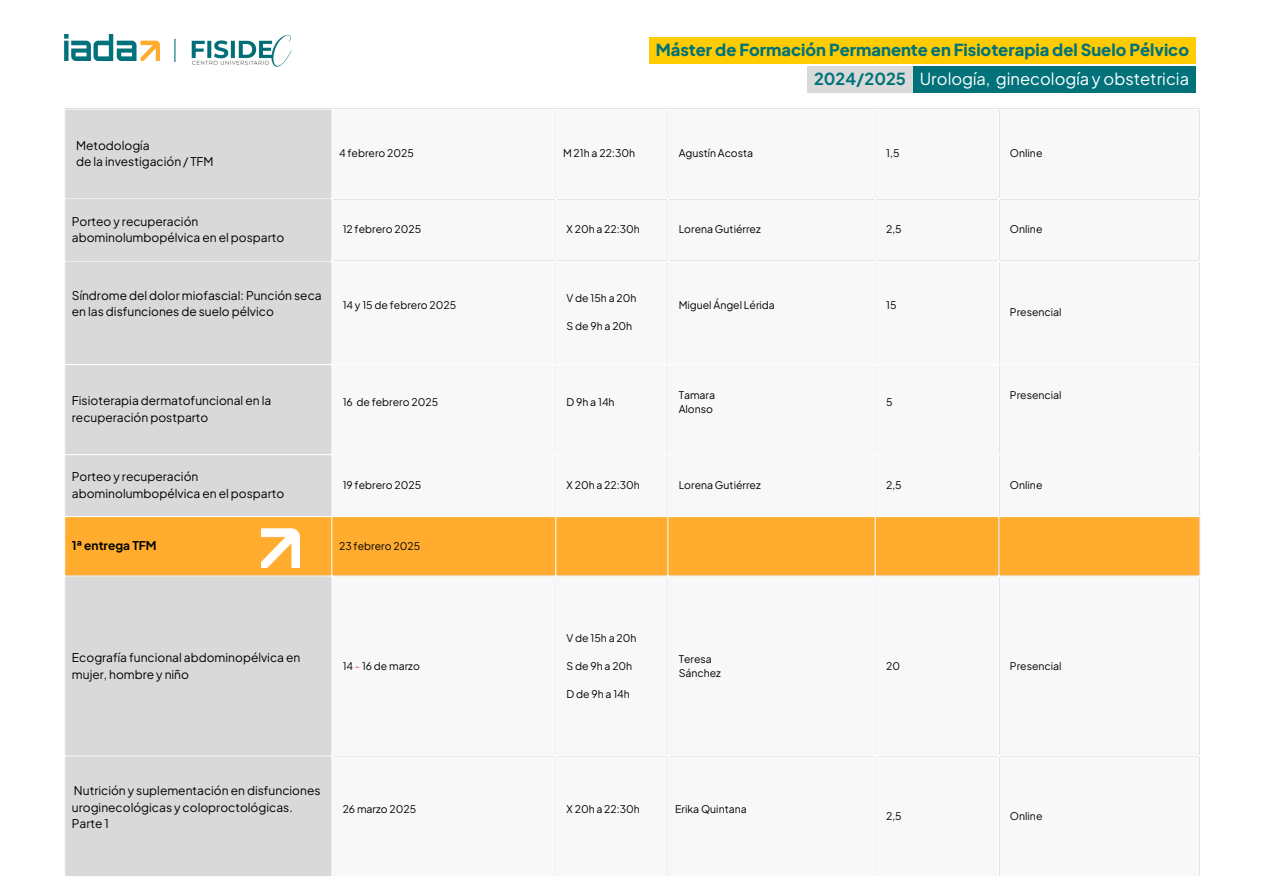
<style>
.page{position:relative;width:1263px;height:894px;background:#fff}
.page>*{position:absolute;margin:0;border:0;box-sizing:border-box;transform-origin:0 0}
.t1{font:800 16.5px "Plus Jakarta Sans";color:#01727a}
.t2{font:16.5px "Plus Jakarta Sans";color:#fff}
.t3{font:700 16.5px "Plus Jakarta Sans";color:#01727a}
.t4{font:12px/16.6px "Plus Jakarta Sans";color:#000}
.t5{font:700 12px "Plus Jakarta Sans";color:#000}
.t6{font:10.5px "Plus Jakarta Sans";color:#000}
.t7{font:10.5px "Plus Jakarta Sans";letter-spacing:.085em;color:#000}
.s1{color:#ff3131}
</style>
<div class="page">
<div style="left:65px;top:109px;width:266px;height:766px;background:#d9d9d9"></div>
<div style="left:65px;top:517px;width:1134px;height:58px;background:#ffac2f"></div>
<hr style="left:331px;top:109px;width:1px;height:766px;background:#fff">
<hr style="left:555px;top:109px;width:1px;height:766px;background:#fff">
<hr style="left:667px;top:109px;width:1px;height:766px;background:#fff">
<hr style="left:875px;top:109px;width:1px;height:766px;background:#fff">
<hr style="left:998px;top:109px;width:2px;height:766px;background:#fff">
<hr style="left:64px;top:198px;width:1136px;height:1px;background:#fff">
<hr style="left:64px;top:260px;width:1136px;height:1px;background:#fff">
<hr style="left:64px;top:364px;width:1136px;height:1px;background:#fff">
<hr style="left:64px;top:454px;width:1136px;height:1px;background:#fff">
<hr style="left:64px;top:516px;width:1136px;height:1px;background:#fff">
<hr style="left:64px;top:575px;width:1136px;height:1px;background:#fff">
<hr style="left:64px;top:755px;width:1136px;height:1px;background:#fff">
<div style="left:649px;top:37px;width:547px;height:27px;background:#ffcb01"></div>
<div style="left:913px;top:66px;width:283px;height:27px;background:#01727a"></div>
<div style="left:807px;top:66px;width:106px;height:27px;background:#d9d9d9"></div>
<img style="left:64px;top:34px;width:96px;height:26px">
<img style="left:191px;top:34px;width:101px;height:33px">
<svg style="left:174px;top:39px;width:1px;height:23px"></svg>
<img style="left:261px;top:528px;width:38px;height:39px">
<p class="t4" style="left:76px;top:136px;width:75px">Metodología</p>
<p class="t4" style="left:76px;top:153px;width:139px">de la investigación / TFM</p>
<p class="t1" style="left:656px;top:39px;width:535px">Máster de Formación Permanente en Fisioterapia del Suelo Pélvico</p>
<p class="t3" style="left:814px;top:68px;width:93px">2024/2025</p>
<p class="t2" style="left:920px;top:68px;width:271px">Urología, ginecología y obstetricia</p>
<p class="t6" style="left:339px;top:146px;width:76px">4 febrero 2025</p>
<p class="t6" style="left:563px;top:146px;width:74px">M 21h a 22:30h</p>
<p class="t6" style="left:679px;top:146px;width:76px">Agustín Acosta</p>
<p class="t6" style="left:886px;top:146px;width:15px">1,5</p>
<p class="t6" style="left:1010px;top:146px;width:34px">Online</p>
<p class="t4" style="left:72px;top:212px;width:214px">Porteo y recuperación abominolumbopélvica en el posparto</p>
<p class="t6" style="left:343px;top:222px;width:80px">12 febrero 2025</p>
<p class="t6" style="left:567px;top:222px;width:75px">X 20h a 22:30h</p>
<p class="t6" style="left:679px;top:222px;width:84px">Lorena Gutiérrez</p>
<p class="t6" style="left:886px;top:222px;width:17px">2,5</p>
<p class="t6" style="left:1010px;top:222px;width:34px">Online</p>
<p class="t4" style="left:72px;top:286px;width:251px">Síndrome del dolor miofascial: Punción seca en las disfunciones de suelo pélvico</p>
<p class="t6" style="left:343px;top:298px;width:115px">14 y 15 de febrero 2025</p>
<p class="t6" style="left:567px;top:291px;width:71px">V de 15h a 20h</p>
<p class="t7" style="left:567px;top:319px;width:67px">Sde9ha20h</p>
<p class="t4" style="left:72px;top:392px;width:201px">Fisioterapia dermatofuncional en la recuperación postparto</p>
<p class="t6" style="left:343px;top:395px;width:97px">16 de febrero 2025</p>
<p class="t7" style="left:567px;top:395px;width:49px">D9ha14h</p>
<p class="t6" style="left:679px;top:298px;width:98px">Miguel Ángel Lérida</p>
<p class="t6" style="left:886px;top:298px;width:12px">15</p>
<p class="t6" style="left:679px;top:388px;width:38px">Tamara</p>
<p class="t6" style="left:679px;top:402px;width:36px">Alonso</p>
<p class="t6" style="left:886px;top:395px;width:8px">5</p>
<p class="t6" style="left:1010px;top:305px;width:53px">Presencial</p>
<p class="t6" style="left:1010px;top:388px;width:53px">Presencial</p>
<p class="t4" style="left:72px;top:468px;width:214px">Porteo y recuperación abominolumbopélvica en el posparto</p>
<p class="t6" style="left:343px;top:478px;width:80px">19 febrero 2025</p>
<p class="t6" style="left:567px;top:478px;width:75px">X 20h a 22:30h</p>
<p class="t6" style="left:679px;top:478px;width:84px">Lorena Gutiérrez</p>
<p class="t6" style="left:886px;top:478px;width:17px">2,5</p>
<p class="t6" style="left:1010px;top:478px;width:34px">Online</p>
<p class="t5" style="left:72px;top:537px;width:86px">1ª entrega TFM</p>
<p class="t6" style="left:339px;top:539px;width:83px">23 febrero 2025</p>
<p class="t4" style="left:72px;top:648px;width:230px">Ecografía funcional abdominopélvica en mujer, hombre y niño</p>
<p class="t6" style="left:343px;top:658px;width:79px">14 <span class="s1">-</span> 16 de marzo</p>
<p class="t6" style="left:567px;top:630px;width:71px">V de 15h a 20h</p>
<p class="t7" style="left:567px;top:658px;width:67px">Sde9ha20h</p>
<p class="t7" style="left:567px;top:686px;width:65px">Dde9ha14h</p>
<p class="t6" style="left:679px;top:651px;width:35px">Teresa</p>
<p class="t6" style="left:679px;top:665px;width:44px">Sánchez</p>
<p class="t4" style="left:72px;top:781px;width:250px">Nutrición y suplementación en disfunciones uroginecológicas y coloproctológicas.<br>Parte 1</p>
<p class="t6" style="left:343px;top:801px;width:75px">26 marzo 2025</p>
<p class="t6" style="left:567px;top:801px;width:75px">X 20h a 22:30h</p>
<p class="t6" style="left:675px;top:801px;width:73px">Erika Quintana</p>
<p class="t6" style="left:886px;top:658px;width:15px">20</p>
<p class="t6" style="left:1010px;top:658px;width:53px">Presencial</p>
<p class="t6" style="left:886px;top:808px;width:17px">2,5</p>
<p class="t6" style="left:1010px;top:808px;width:34px">Online</p>
</div>
